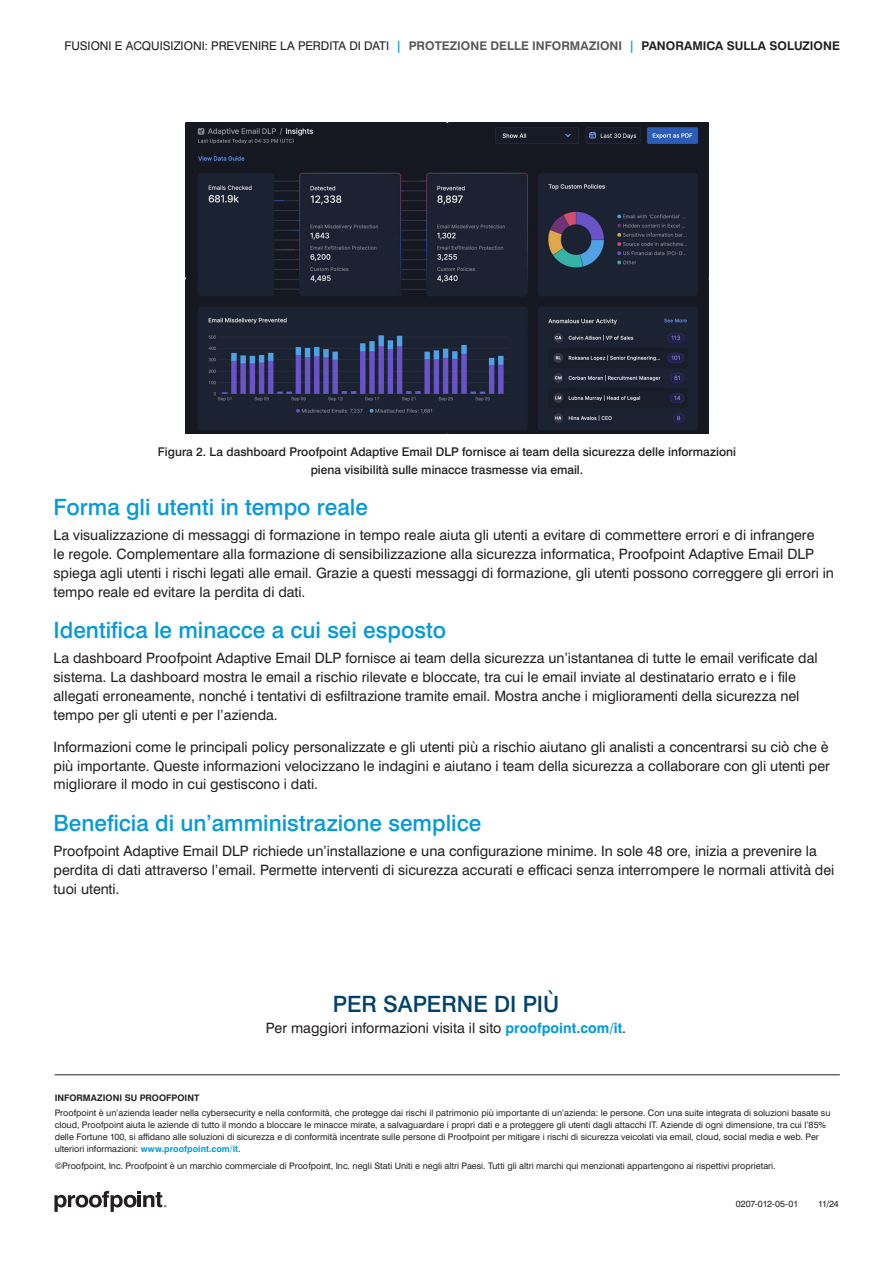
<style>
.page{position:relative;width:893px;height:1263px;background:#fff}
.page>*{position:absolute;margin:0;border:0;box-sizing:border-box;transform-origin:0 0}
.t1{font:500 22.5px "Swiss 721 BT";color:#069ad9}
.t2{font:500 22.5px "Swiss 721 BT";color:#00416b}
.t3{font:14.25px/18.8px "Swiss 721 BT";color:#231f20}
.t4{font:500 12px/18px "Swiss 721 BT";color:#231f20;text-align:center}
.t5{font:12px "Swiss 721 BT";color:#231f20}
.t6{font:9px/12px "Swiss 721 BT";color:#231f20}
.t7{font:700 9px "Swiss 721 BT";color:#231f20}
.s1{font-weight:700;color:#069ad9}
.s2{font-weight:700;color:#57585a}
.s3{font-weight:700}
</style>
<div class="page">
<hr style="left:55px;top:1074px;width:785px;height:1px;background:#231f20">
<svg style="left:54px;top:1191px;width:113px;height:21px"></svg>
<img style="left:186px;top:122px;width:522px;height:312px">
<p class="t5" style="left:64px;top:38px;width:777px">FUSIONI E ACQUISIZIONI: PREVENIRE LA PERDITA DI DATI <span class="s1">|</span> <span class="s2">PROTEZIONE DELLE INFORMAZIONI</span> <span class="s1">|</span> <span class="s3">PANORAMICA SULLA SOLUZIONE</span></p>
<p class="t4" style="left:158px;top:443px;width:580px">Figura 2. La dashboard Proofpoint Adaptive Email DLP fornisce ai team della sicurezza delle informazioni piena visibilità sulle minacce trasmesse via email.</p>
<h1 class="t1" style="left:54px;top:493px;width:316px">Forma gli utenti in tempo reale</h1>
<p class="t3" style="left:54px;top:526px;width:782px">La visualizzazione di messaggi di formazione in tempo reale aiuta gli utenti a evitare di commettere errori e di infrangere<br>le regole. Complementare alla formazione di sensibilizzazione alla sicurezza informatica, Proofpoint Adaptive Email DLP spiega agli utenti i rischi legati alle email. Grazie a questi messaggi di formazione, gli utenti possono correggere gli errori in tempo reale ed evitare la perdita di dati.</p>
<h1 class="t1" style="left:54px;top:616px;width:394px">Identifica le minacce a cui sei esposto</h1>
<p class="t3" style="left:54px;top:649px;width:765px">La dashboard Proofpoint Adaptive Email DLP fornisce ai team della sicurezza un’istantanea di tutte le email verificate dal sistema. La dashboard mostra le email a rischio rilevate e bloccate, tra cui le email inviate al destinatario errato e i file allegati erroneamente, nonché i tentativi di esfiltrazione tramite email. Mostra anche i miglioramenti della sicurezza nel tempo per gli utenti e per l’azienda.</p>
<p class="t3" style="left:54px;top:737px;width:778px;text-align:justify">Informazioni come le principali policy personalizzate e gli utenti più a rischio aiutano gli analisti a concentrarsi su ciò che è più importante. Queste informazioni velocizzano le indagini e aiutano i team della sicurezza a collaborare con gli utenti per migliorare il modo in cui gestiscono i dati.</p>
<h1 class="t1" style="left:54px;top:809px;width:429px">Beneficia di un’amministrazione semplice</h1>
<p class="t3" style="left:54px;top:841px;width:782px">Proofpoint Adaptive Email DLP richiede un’installazione e una configurazione minime. In sole 48 ore, inizia a prevenire la perdita di dati attraverso l’email. Permette interventi di sicurezza accurati e efficaci senza interrompere le normali attività dei tuoi utenti.</p>
<h1 class="t2" style="left:333px;top:990px;width:228px">PER SAPERNE DI PIÙ</h1>
<p class="t3" style="left:266px;top:1018px;width:362px">Per maggiori informazioni visita il sito <span class="s1">proofpoint.com/it</span>.</p>
<p class="t7" style="left:55px;top:1092px;width:146px">INFORMAZIONI SU PROOFPOINT</p>
<p class="t6" style="left:55px;top:1106px;width:777px">Proofpoint è un’azienda leader nella cybersecurity e nella conformità, che protegge dai rischi il patrimonio più importante di un’azienda: le persone. Con una suite integrata di soluzioni basate su cloud, Proofpoint aiuta le aziende di tutto il mondo a bloccare le minacce mirate, a salvaguardare i propri dati e a proteggere gli utenti dagli attacchi IT. Aziende di ogni dimensione, tra cui l’85% delle Fortune 100, si affidano alle soluzioni di sicurezza e di conformità incentrate sulle persone di Proofpoint per mitigare i rischi di sicurezza veicolati via email, cloud, social media e web. Per ulteriori informazioni: <span class="s1">www.proofpoint.com/it</span>.</p>
<p class="t6" style="left:55px;top:1160px;width:722px">©Proofpoint, Inc. Proofpoint è un marchio commerciale di Proofpoint, Inc. negli Stati Uniti e negli altri Paesi. Tutti gli altri marchi qui menzionati appartengono ai rispettivi proprietari.</p>
<p class="t6" style="left:736px;top:1198px;width:64px">0207-012-05-01</p>
<p class="t6" style="left:818px;top:1198px;width:22px">11/24</p>
</div>
